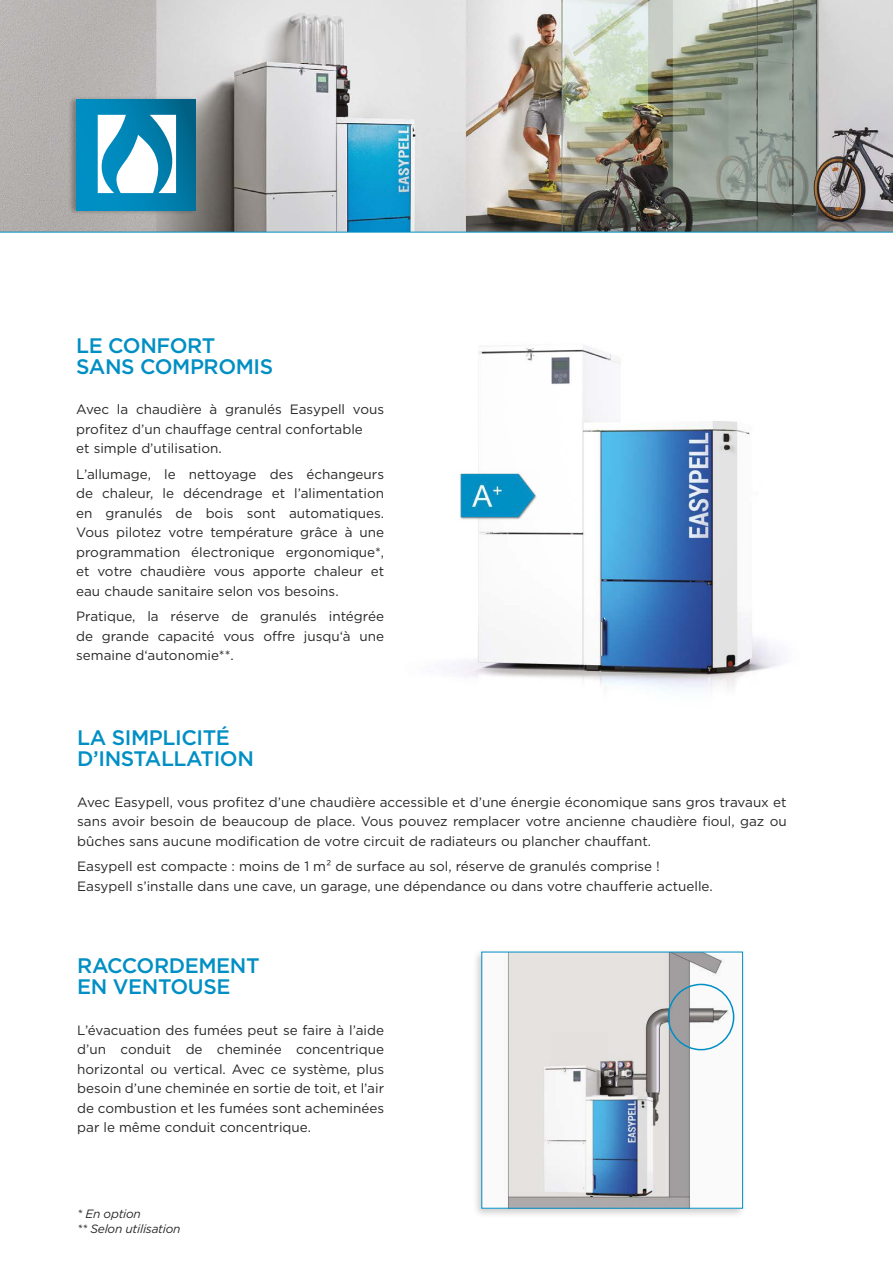
<style>
.page{position:relative;width:893px;height:1263px;background:#fff}
.page>*{position:absolute;margin:0;border:0;box-sizing:border-box;transform-origin:0 0}
.t1{font:500 21px/21px "Gotham";letter-spacing:-.02em;color:#008fc4}
.t2{font:13.5px/19.5px "Gotham";color:#272726;text-align:justify}
.t3{font:italic 12px/15px "Gotham";letter-spacing:-.02em;color:#272726}
</style>
<div class="page">
<img style="left:452px;top:345px;width:330px;height:345px">
<img style="left:454px;top:469px;width:84px;height:51px">
<img style="left:0;top:0;width:893px;height:232px">
<div style="left:67px;top:95px;width:129px;height:120px;background:#000;opacity:.3"></div>
<svg style="left:77px;top:100px;width:119px;height:111px;background:#0180af"></svg>
<svg style="left:98px;top:115px;width:82px;height:78px"></svg>
<hr style="left:0;top:232px;width:893px;height:1px;background:#008fc4">
<div style="left:472px;top:948px;width:275px;height:271px;background:#000;opacity:.2"></div>
<div style="left:482px;top:952px;width:261px;height:256px;background:#fafafa"></div>
<img style="left:508px;top:954px;width:227px;height:252px">
<div style="left:668px;top:984px;width:66px;height:66px;border:2px solid #008fc4;border-radius:50%"></div>
<h1 class="t1" style="left:76px;top:335px;width:199px">LE CONFORT<br>SANS COMPROMIS</h1>
<p class="t2" style="left:76px;top:399px;width:309px;text-align:left">Avec la chaudière à granulés Easypell vous profitez d’un chauffage central confortable<br>et simple d’utilisation.</p>
<p class="t2" style="left:76px;top:464px;width:309px">L’allumage, le nettoyage des échangeurs de chaleur, le décendrage et l’alimentation en granulés de bois sont automatiques.<br>Vous pilotez votre température grâce à une programmation électronique ergonomique*, et votre chaudière vous apporte chaleur et eau chaude sanitaire selon vos besoins.</p>
<p class="t2" style="left:76px;top:606px;width:309px">Pratique, la réserve de granulés intégrée de grande capacité vous offre jusqu‘à une semaine d‘autonomie**.</p>
<h1 class="t1" style="left:77px;top:727px;width:178px">LA SIMPLICITÉ<br>D’INSTALLATION</h1>
<p class="t2" style="left:77px;top:792px;width:711px">Avec Easypell, vous profitez d’une chaudière accessible et d’une énergie économique sans gros travaux et sans avoir besoin de beaucoup de place. Vous pouvez remplacer votre ancienne chaudière fioul, gaz ou bûches sans aucune modification de votre circuit de radiateurs ou plancher chauffant.</p>
<p class="t2" style="left:77px;top:856px;width:637px">Easypell est compacte : moins de 1 m² de surface au sol, réserve de granulés comprise !<br>Easypell s’installe dans une cave, un garage, une dépendance ou dans votre chaufferie actuelle.</p>
<h1 class="t1" style="left:77px;top:955px;width:184px">RACCORDEMENT<br>EN VENTOUSE</h1>
<p class="t2" style="left:77px;top:1020px;width:308px">L’évacuation des fumées peut se faire à l’aide d’un conduit de cheminée concentrique horizontal ou vertical. Avec ce système, plus besoin d’une cheminée en sortie de toit, et l’air de combustion et les fumées sont acheminées par le même conduit concentrique.</p>
<p class="t3" style="left:77px;top:1206px;width:105px">* En option<br>** Selon utilisation</p>
</div>
